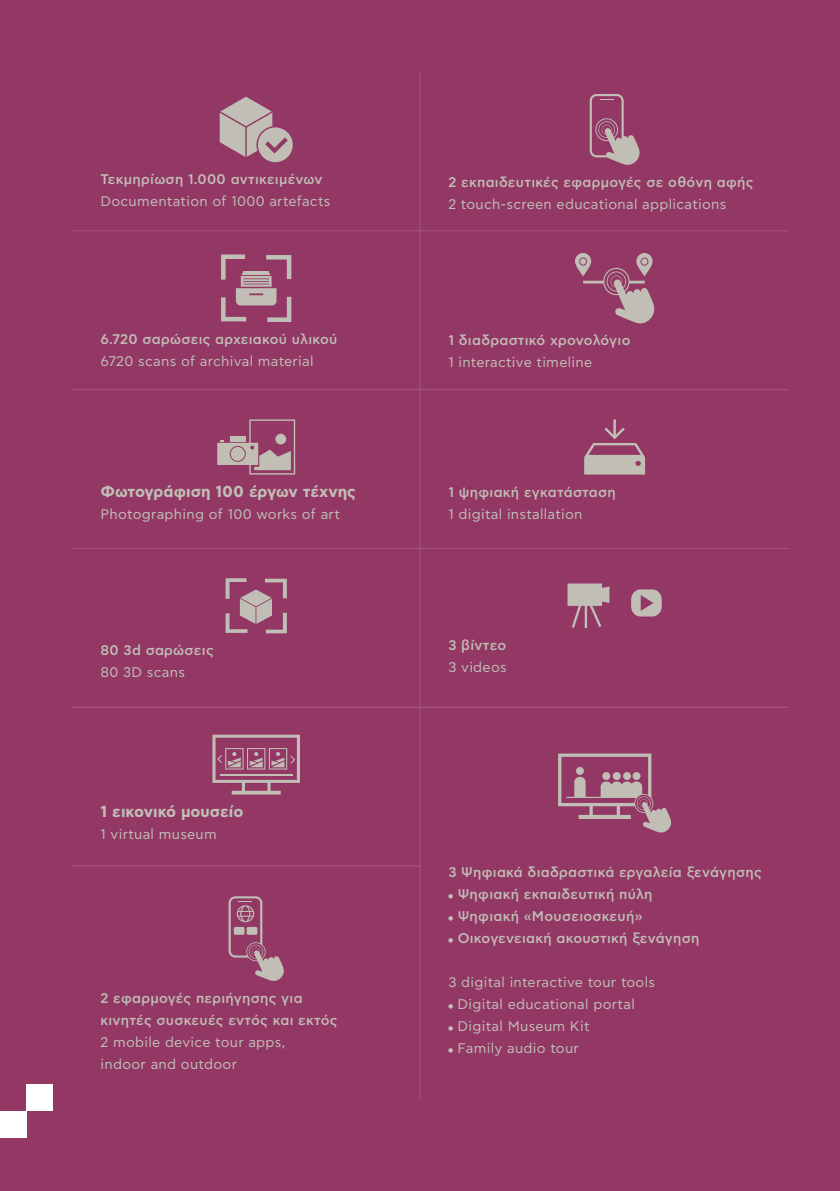
<style>
.page{position:relative;width:840px;height:1191px;background:#fff}
.page>*{position:absolute;margin:0;border:0;box-sizing:border-box;transform-origin:0 0}
.t1{font:700 16px "CF Asty Std";color:#c0beb5}
.t2{font:14px/22px "CF Asty Std";letter-spacing:.02em;color:#c0beb5}
.t3{font:500 14px/22px "CF Asty Std";letter-spacing:.02em;color:#c0beb5}
</style>
<div class="page">
<div style="left:0;top:0;width:839px;height:1191px;background:#933765"></div>
<div style="left:26px;top:1084px;width:27px;height:26px;background:#fff"></div>
<div style="left:0;top:1110px;width:26px;height:27px;background:#fff"></div>
<hr style="left:419px;top:72px;width:1px;height:158px;background:#a6587d">
<hr style="left:72px;top:230px;width:348px;height:1px;background:#a6587d">
<hr style="left:420px;top:230px;width:368px;height:1px;background:#a6587d">
<hr style="left:419px;top:231px;width:1px;height:158px;background:#a6587d">
<hr style="left:72px;top:389px;width:348px;height:1px;background:#a6587d">
<hr style="left:420px;top:389px;width:368px;height:1px;background:#a6587d">
<hr style="left:419px;top:390px;width:1px;height:158px;background:#a6587d">
<hr style="left:72px;top:548px;width:348px;height:1px;background:#a6587d">
<hr style="left:420px;top:548px;width:368px;height:1px;background:#a6587d">
<hr style="left:419px;top:549px;width:1px;height:157px;background:#a6587d">
<hr style="left:72px;top:706px;width:348px;height:1px;background:#a6587d">
<hr style="left:420px;top:706px;width:368px;height:1px;background:#a6587d">
<hr style="left:419px;top:707px;width:1px;height:158px;background:#a6587d">
<hr style="left:72px;top:865px;width:348px;height:1px;background:#a6587d">
<hr style="left:419px;top:866px;width:1px;height:233px;background:#a6587d">
<svg style="left:219px;top:97px;width:73px;height:65px"></svg>
<svg style="left:589px;top:94px;width:51px;height:71px"></svg>
<svg style="left:221px;top:254px;width:70px;height:68px"></svg>
<svg style="left:575px;top:253px;width:80px;height:71px"></svg>
<svg style="left:217px;top:419px;width:78px;height:55px"></svg>
<div style="left:275px;top:434px;width:11px;height:10px;background:#c0beb5;border-radius:50%"></div>
<svg style="left:584px;top:419px;width:60px;height:55px"></svg>
<svg style="left:225px;top:578px;width:62px;height:55px"></svg>
<svg style="left:567px;top:583px;width:42px;height:45px"></svg>
<svg style="left:631px;top:589px;width:30px;height:27px"></svg>
<svg style="left:212px;top:734px;width:88px;height:60px"></svg>
<svg style="left:558px;top:753px;width:113px;height:80px"></svg>
<svg style="left:448px;top:894px;width:4px;height:4px"></svg>
<svg style="left:448px;top:916px;width:4px;height:4px"></svg>
<svg style="left:448px;top:938px;width:4px;height:4px"></svg>
<svg style="left:448px;top:1004px;width:4px;height:4px"></svg>
<svg style="left:448px;top:1026px;width:4px;height:4px"></svg>
<svg style="left:448px;top:1048px;width:4px;height:4px"></svg>
<svg style="left:228px;top:896px;width:56px;height:85px"></svg>
<p class="t3" style="left:100px;top:169px;width:223px">Τεκμηρίωση 1.000 αντικειμένων</p>
<p class="t2" style="left:100px;top:191px;width:231px">Documentation of 1000 artefacts</p>
<p class="t3" style="left:100px;top:329px;width:238px">6.720 σαρώσεις αρχειακού υλικού</p>
<p class="t2" style="left:100px;top:350px;width:214px">6720 scans of archival material</p>
<p class="t1" style="left:100px;top:481px;width:257px">Φωτογράφιση 100 έργων τέχνης</p>
<p class="t2" style="left:100px;top:503px;width:241px">Photographing of 100 works of art</p>
<p class="t3" style="left:100px;top:640px;width:115px">80 3d σαρώσεις</p>
<p class="t2" style="left:100px;top:662px;width:86px">80 3D scans</p>
<p class="t1" style="left:100px;top:801px;width:144px">1 εικονικό μουσείο</p>
<p class="t2" style="left:100px;top:823px;width:118px">1 virtual museum</p>
<p class="t3" style="left:100px;top:987px;width:238px">2 εφαρμογές περιήγησης για κινητές συσκευές εντός και εκτός</p>
<p class="t2" style="left:100px;top:1031px;width:186px">2 mobile device tour apps, indoor and outdoor</p>
<p class="t3" style="left:448px;top:172px;width:306px">2 εκπαιδευτικές εφαρμογές σε οθόνη αφής</p>
<p class="t2" style="left:448px;top:193px;width:279px">2 touch-screen educational applications</p>
<p class="t3" style="left:448px;top:330px;width:183px">1 διαδραστικό χρονολόγιο</p>
<p class="t2" style="left:448px;top:352px;width:145px">1 interactive timeline</p>
<p class="t3" style="left:448px;top:481px;width:169px">1 ψηφιακή εγκατάσταση</p>
<p class="t2" style="left:448px;top:503px;width:136px">1 digital installation</p>
<p class="t3" style="left:448px;top:635px;width:59px">3 βίντεο</p>
<p class="t2" style="left:448px;top:657px;width:60px">3 videos</p>
<p class="t3" style="left:457px;top:861px;width:305px;text-indent:-9px">3 Ψηφιακά διαδραστικά εργαλεία ξενάγησης<br>Ψηφιακή εκπαιδευτική πύλη<br>Ψηφιακή «Μουσειοσκευή»<br>Οικογενειακή ακουστική ξενάγηση</p>
<p class="t2" style="left:457px;top:971px;width:199px;text-indent:-9px">3 digital interactive tour tools<br>Digital educational portal<br>Digital Museum Kit<br>Family audio tour</p>
</div>
